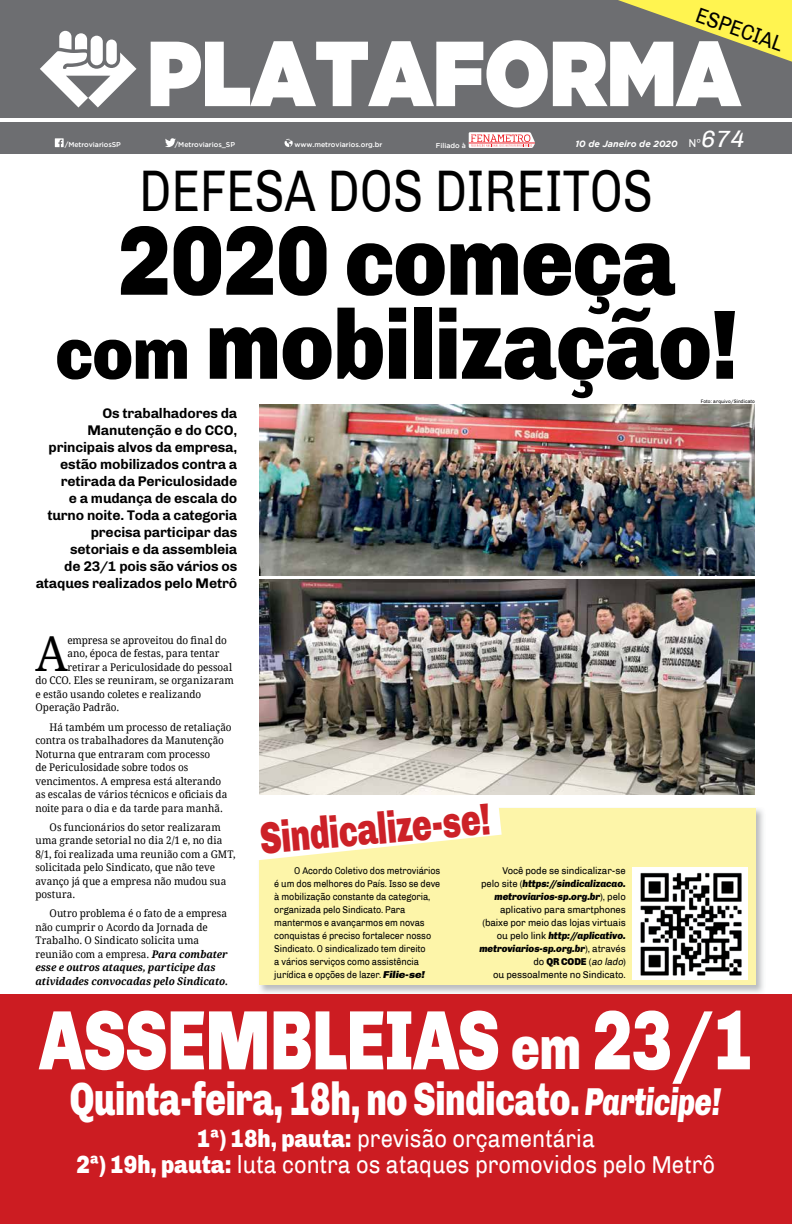
<style>
.page{position:relative;width:792px;height:1224px;background:#fff}
.page>*{position:absolute;margin:0;border:0;box-sizing:border-box;transform-origin:0 0}
.t1{font:900 98.8px/84px "Chivo";letter-spacing:-.01em;color:#000;text-align:center;scale:.88 1}
.t2{font:900 84.5px "Chivo";letter-spacing:-.01em;color:#fff;scale:.77 1}
.t3{font:60px "Chivo";color:#000;scale:.8 1}
.t4{font:48.3px "Droid Serif";color:#000;scale:.95 1}
.t5{font:900 46.8px "Chivo";letter-spacing:-.01em;color:#fff;scale:.73 1}
.t6{font:900 45px "Chivo";color:#cc2127;scale:.73 1}
.t7{font:25px/25.7px "Chivo";color:#fff;text-align:center;scale:.88 1}
.t8{font:22px "Chivo";color:#000;scale:.91 1}
.t9{font:700 14px/17px "Chivo";letter-spacing:-.01em;color:#000;text-align:right}
.t10{font:10.5px/13.5px "Droid Serif";color:#000;scale:.95 1}
.t11{font:10px/13px "Chivo";letter-spacing:-.01em;color:#000;scale:.9 1}
.t12{font:10px/13px "Chivo";letter-spacing:-.01em;color:#000;text-align:right;scale:.95 1}
.t13{font:italic 700 9px "Gotham";color:#fff}
.t14{font:500 7px "Gotham";letter-spacing:-.005em;color:#fff}
.t15{font:5px "Chivo";letter-spacing:.015em;color:#000;scale:.95 1}
.s1{font-family:"Chivo";font-weight:400;font-style:normal;font-size:11.6px}
.s2{font-family:"Chivo";font-weight:400;font-size:24px}
.s3{font-size:75px}
.s4{font-weight:700;font-style:italic}
.s5{font-weight:900;font-style:italic}
.s6{font-weight:900}
.s7{font-style:italic}
.s8{font-size:62.4px}
.s9{font-style:italic;font-size:39px}
</style>
<div class="page">
<img style="left:258px;top:808px;width:507px;height:187px">
<div style="left:259px;top:809px;width:497px;height:176px;background:#fdf5a9"></div>
<svg style="left:258px;top:808px;width:244px;height:52px"></svg>
<div style="left:0;top:0;width:792px;height:117px;background:#6d6e71"></div>
<div style="left:0;top:995px;width:792px;height:229px;background:#cc1c22"></div>
<div style="left:0;top:122px;width:792px;height:32px;background:#6d6e71"></div>
<svg style="left:151px;top:0;width:641px;height:108px"></svg>
<svg style="left:55px;top:138px;width:9px;height:9px"></svg>
<svg style="left:469px;top:132px;width:66px;height:16px"></svg>
<hr style="left:469px;top:143px;width:66px;height:1px;background:#ed1d24">
<svg style="left:285px;top:139px;width:8px;height:8px"></svg>
<svg style="left:165px;top:138px;width:11px;height:9px"></svg>
<svg style="left:40px;top:31px;width:97px;height:77px"></svg>
<img style="left:259px;top:405px;width:496px;height:170px">
<img style="left:259px;top:579px;width:496px;height:216px">
<img style="left:632px;top:867px;width:116px;height:112px">
<h3 class="t8" style="left:701px;top:2px;width:102px;rotate:19deg">ESPECIAL</h3>
<p class="t14" style="left:65px;top:141px;width:58px">/MetroviariosSP</p>
<p class="t14" style="left:175px;top:141px;width:62px">/Metroviarios_SP</p>
<p class="t14" style="left:294px;top:141px;width:89px">www.metroviarios.org.br</p>
<p class="t14" style="left:436px;top:141px;width:31px">Filiado à</p>
<p class="t13" style="left:575px;top:139px;width:175px">10 de Janeiro de 2020 <span class="s1">Nº</span><span class="s2">674</span></p>
<h3 class="t3" style="left:139px;top:156px;width:644px">DEFESA DOS DIREITOS</h3>
<h1 class="t1" style="left:55px;top:219px;width:777px">2020 começa <span class="s3">com</span> mobilização!</h1>
<p class="t15" style="left:701px;top:398px;width:58px">Foto: arquivo/Sindicato</p>
<p class="t9" style="left:36px;top:405px;width:203px">Os trabalhadores da<br>Manutenção e do CCO, principais alvos da empresa, estão mobilizados contra a retirada da Periculosidade<br>e a mudança de escala do turno noite. Toda a categoria precisa participar das setoriais e da assembleia<br>de 23/1 pois são vários os ataques realizados pelo Metrô</p>
<h3 class="t4" style="left:35px;top:620px;width:36px">A</h3>
<p class="t10" style="left:67px;top:633px;width:170px">empresa se aproveitou do final do</p>
<p class="t10" style="left:67px;top:647px;width:162px">ano, época de festas, para tentar</p>
<p class="t10" style="left:67px;top:660px;width:175px">retirar a Periculosidade do pessoal</p>
<p class="t10" style="left:35px;top:674px;width:210px">do CCO. Eles se reuniram, se organizaram</p>
<p class="t10" style="left:35px;top:687px;width:176px">e estão usando coletes e realizando</p>
<p class="t10" style="left:35px;top:701px;width:90px">Operação Padrão.</p>
<p class="t10" style="left:35px;top:720px;width:208px;text-indent:14px">Há também um processo de retaliação contra os trabalhadores da Manutenção Noturna que entraram com processo<br>de Periculosidade sobre todos os vencimentos. A empresa está alterando as escalas de vários técnicos e oficiais da noite para o dia e da tarde para manhã.</p>
<p class="t10" style="left:35px;top:820px;width:212px;text-indent:14px">Os funcionários do setor realizaram uma grande setorial no dia 2/1 e, no dia 8/1, foi realizada uma reunião com a GMT, solicitada pelo Sindicato, que não teve avanço já que a empresa não mudou sua postura.</p>
<p class="t10" style="left:35px;top:907px;width:204px;text-indent:14px">Outro problema é o fato de a empresa não cumprir o Acordo da Jornada de Trabalho. O Sindicato solicita uma reunião com a empresa. <span class="s4">Para combater esse e outros ataques, participe das atividades convocadas pelo Sindicato.</span></p>
<h3 class="t6" style="left:258px;top:812px;width:318px;rotate:-5deg">Sindicalize-se!</h3>
<p class="t12" style="left:479px;top:864px;width:156px">Você pode se sindicalizar-se<br>pelo site (<span class="s5">https://sindicalizacao. metroviarios-sp.org.br</span>), pelo aplicativo para smartphones (baixe por meio das lojas virtuais ou pelo link <span class="s5">http://aplicativo. metroviarios-sp.org.br</span>), através do <span class="s6">QR CODE</span> (<span class="s7">ao lado</span>)<br>ou pessoalmente no Sindicato.</p>
<p class="t11" style="left:274px;top:864px;width:186px;text-indent:20px">O Acordo Coletivo dos metroviários é um dos melhores do País. Isso se deve à mobilização constante da categoria, organizada pelo Sindicato. Para mantermos e avançarmos em novas conquistas é preciso fortalecer nosso Sindicato. O sindicalizado tem direito<br>a vários serviços como assistência jurídica e opções de lazer. <span class="s5">Filie-se!</span></p>
<h2 class="t2" style="left:39px;top:990px;width:929px">ASSEMBLEIAS <span class="s8">em</span> 23/1</h2>
<h3 class="t5" style="left:70px;top:1071px;width:893px">Quinta-feira, 18h, no Sindicato. <span class="s9">Participe!</span></h3>
<h3 class="t7" style="left:76px;top:1126px;width:727px"><span class="s6">1ª) 18h, pauta:</span> previsão orçamentária<br><span class="s6">2ª) 19h, pauta:</span> luta contra os ataques promovidos pelo Metrô</h3>
</div>
